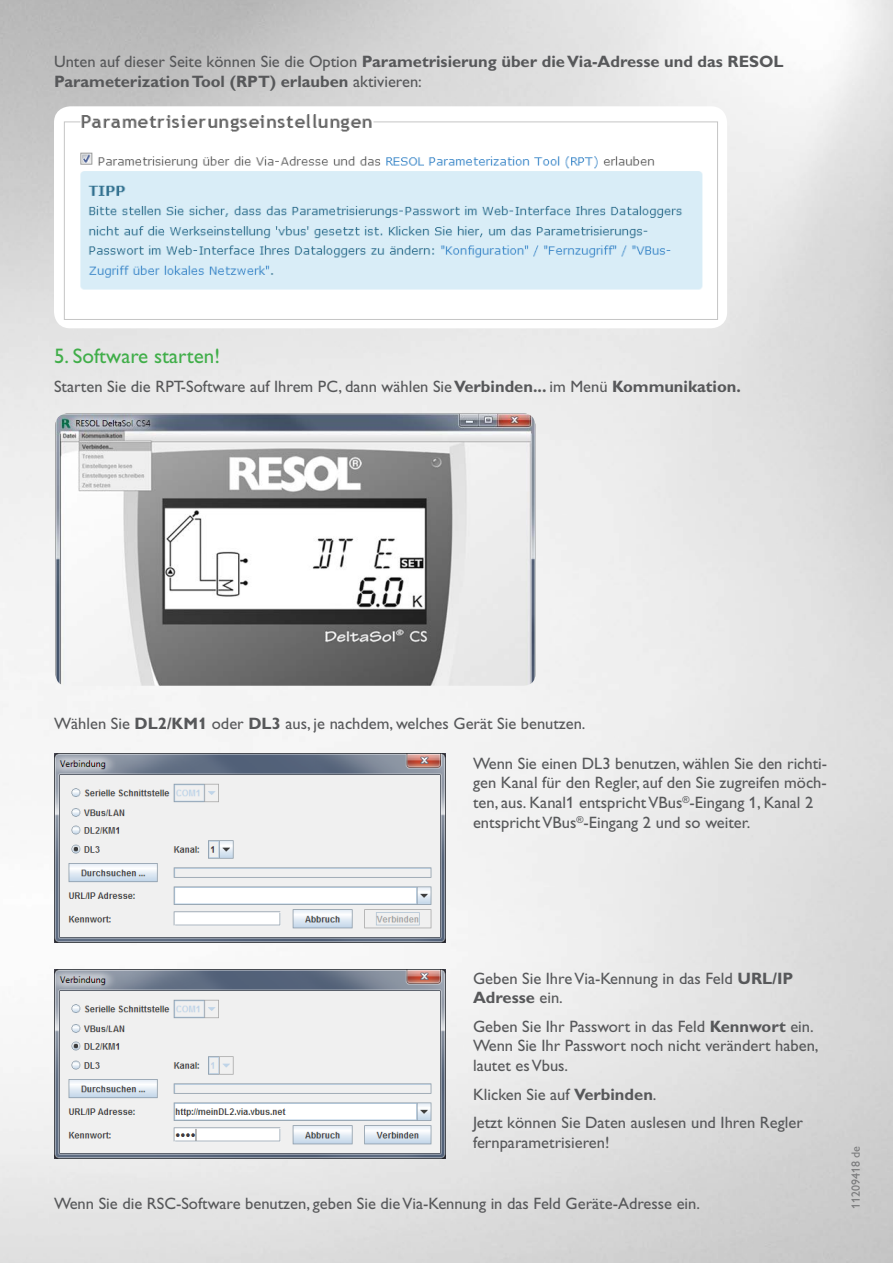
<style>
.page{position:relative;width:893px;height:1263px;background:#fff}
.page>*{position:absolute;margin:0;border:0;box-sizing:border-box;transform-origin:0 0}
.t1{font:21px "Gill Alt One";color:#40ae49}
.t2{font:16.5px/19.8px "Gill Alt One";color:#57585a}
.t3{font:700 16.5px/19.8px "Gill Alt One";color:#57585a}
.t4{font:12px "Gill Alt One";color:#57585a}
.s1{font-weight:400}
.s2{font-weight:700}
</style>
<div class="page">
<img style="left:0;top:0;width:893px;height:1263px">
<img style="left:54px;top:106px;width:673px;height:222px">
<img style="left:56px;top:414px;width:479px;height:272px">
<img style="left:54px;top:754px;width:391px;height:188px">
<img style="left:54px;top:969px;width:391px;height:189px">
<p class="t3" style="left:54px;top:51px;width:731px"><span class="s1">Unten auf dieser Seite können Sie die Option</span> Parametrisierung über die Via-Adresse und das RESOL<br>Parameterization Tool (RPT) erlauben <span class="s1">aktivieren:</span></p>
<p class="t1" style="left:54px;top:344px;width:168px">5. Software starten!</p>
<p class="t2" style="left:54px;top:376px;width:688px">Starten Sie die RPT-Software auf Ihrem PC, dann wählen Sie <span class="s2">Verbinden...</span> im Menü <span class="s2">Kommunikation.</span></p>
<p class="t2" style="left:54px;top:714px;width:533px">Wählen Sie <span class="s2">DL2/KM1</span> oder <span class="s2">DL3</span> aus, je nachdem, welches Gerät Sie benutzen.</p>
<p class="t2" style="left:473px;top:753px;width:356px">Wenn Sie einen DL3 benutzen, wählen Sie den richti&shy;gen Kanal für den Regler, auf den Sie zugreifen möch&shy;ten, aus. Kanal1 entspricht VBus<sup>®</sup>-Eingang 1, Kanal 2 entspricht VBus<sup>®</sup>-Eingang 2 und so weiter.</p>
<p class="t2" style="left:473px;top:968px;width:322px">Geben Sie Ihre Via-Kennung in das Feld <span class="s2">URL/IP<br>Adresse</span> ein.</p>
<p class="t2" style="left:473px;top:1016px;width:347px">Geben Sie Ihr Passwort in das Feld <span class="s2">Kennwort</span> ein.<br>Wenn Sie Ihr Passwort noch nicht verändert haben, lautet es Vbus.</p>
<p class="t2" style="left:473px;top:1080px;width:331px;line-height:28.3px">Klicken Sie auf <span class="s2">Verbinden</span>.<br>Jetzt können Sie Daten auslesen und Ihren Regler</p>
<p class="t2" style="left:473px;top:1132px;width:138px">fernparametrisieren!</p>
<p class="t2" style="left:54px;top:1193px;width:648px">Wenn Sie die RSC-Software benutzen, geben Sie die Via-Kennung in das Feld Geräte-Adresse ein.</p>
<p class="t4" style="left:849px;top:1209px;width:65px;rotate:-90deg">11209418 de</p>
</div>
